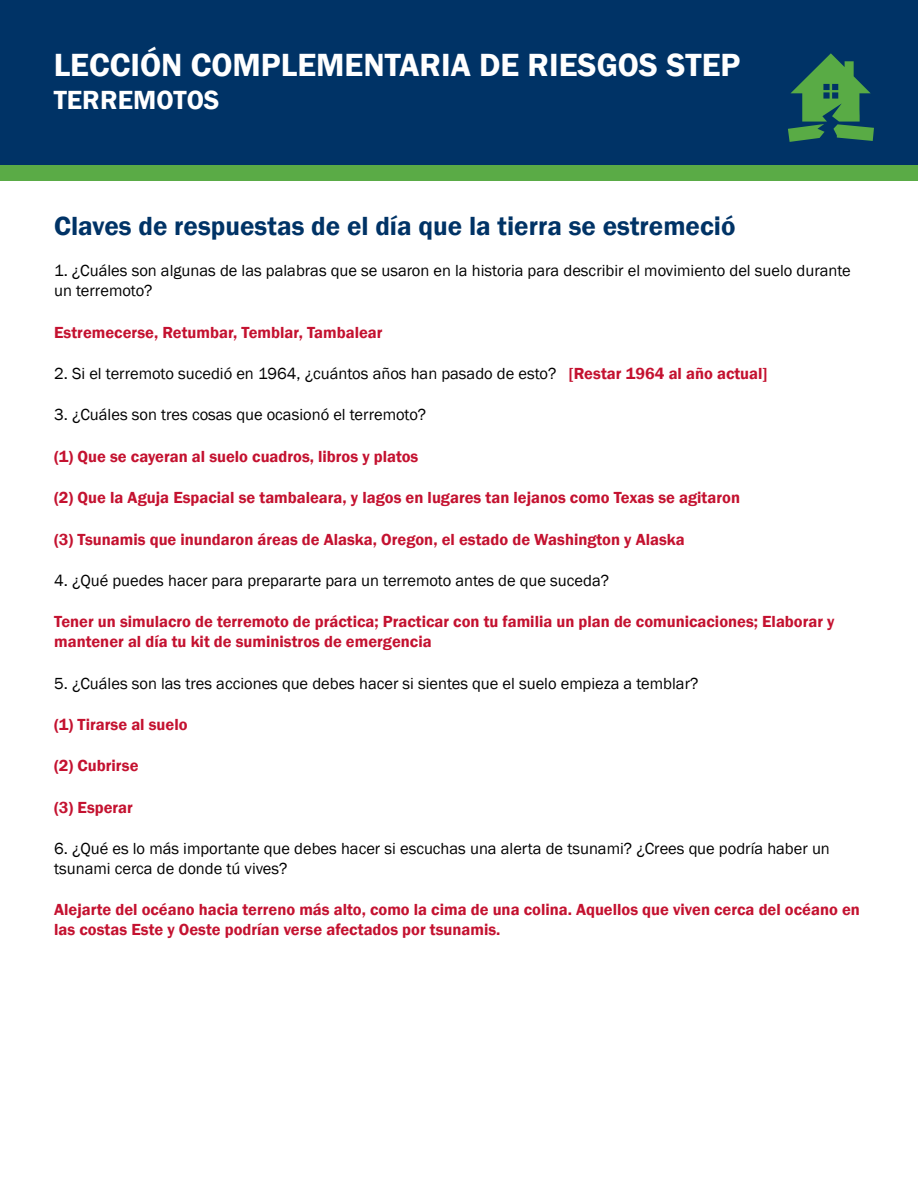
<style>
.page{position:relative;width:918px;height:1188px;background:#fff}
.page>*{position:absolute;margin:0;border:0;box-sizing:border-box;transform-origin:0 0}
.t1{font:600 33px "Franklin Gothic";color:#fff}
.t2{font:600 27px "Franklin Gothic";color:#036}
.t3{font:600 27px "Franklin Gothic";color:#fff}
.t4{font:600 16.5px/19.8px "Franklin Gothic";color:#c41230}
.t5{font:16.5px/19.8px "Franklin Gothic";color:#000}
.s1{font-weight:600;color:#c41230}
</style>
<div class="page">
<div style="left:0;top:0;width:918px;height:180px;background:#5aab46"></div>
<div style="left:0;top:0;width:918px;height:164px;background:#036"></div>
<svg style="left:788px;top:53px;width:86px;height:89px"></svg>
<p class="t1" style="left:54px;top:45px;width:688px">LECCIÓN COMPLEMENTARIA DE RIESGOS STEP</p>
<p class="t3" style="left:54px;top:83px;width:167px">TERREMOTOS</p>
<p class="t2" style="left:54px;top:209px;width:683px">Claves de respuestas de el día que la tierra se estremeció</p>
<p class="t5" style="left:54px;top:261px;width:798px">1. ¿Cuáles son algunas de las palabras que se usaron en la historia para describir el movimiento del suelo durante un terremoto?</p>
<p class="t4" style="left:54px;top:322px;width:330px">Estremecerse, Retumbar, Temblar, Tambalear</p>
<p class="t5" style="left:54px;top:364px;width:715px">2. Si el terremoto sucedió en 1964, ¿cuántos años han pasado de esto? <span class="s1">[Restar 1964 al año actual]</span></p>
<p class="t5" style="left:54px;top:405px;width:374px">3. ¿Cuáles son tres cosas que ocasionó el terremoto?</p>
<p class="t4" style="left:54px;top:447px;width:366px">(1) Que se cayeran al suelo cuadros, libros y platos</p>
<p class="t4" style="left:54px;top:488px;width:688px">(2) Que la Aguja Espacial se tambaleara, y lagos en lugares tan lejanos como Texas se agitaron</p>
<p class="t4" style="left:54px;top:529px;width:632px">(3) Tsunamis que inundaron áreas de Alaska, Oregon, el estado de Washington y Alaska</p>
<p class="t5" style="left:54px;top:571px;width:556px">4. ¿Qué puedes hacer para prepararte para un terremoto antes de que suceda?</p>
<p class="t4" style="left:54px;top:612px;width:782px">Tener un simulacro de terremoto de práctica; Practicar con tu familia un plan de comunicaciones; Elaborar y mantener al día tu kit de suministros de emergencia</p>
<p class="t5" style="left:54px;top:673px;width:646px">5. ¿Cuáles son las tres acciones que debes hacer si sientes que el suelo empieza a temblar?</p>
<p class="t4" style="left:54px;top:715px;width:135px">(1) Tirarse al suelo</p>
<p class="t4" style="left:54px;top:756px;width:86px">(2) Cubrirse</p>
<p class="t4" style="left:54px;top:798px;width:80px">(3) Esperar</p>
<p class="t5" style="left:54px;top:839px;width:777px">6. ¿Qué es lo más importante que debes hacer si escuchas una alerta de tsunami? ¿Crees que podría haber un tsunami cerca de donde tú vives?</p>
<p class="t4" style="left:54px;top:900px;width:807px">Alejarte del océano hacia terreno más alto, como la cima de una colina. Aquellos que viven cerca del océano en las costas Este y Oeste podrían verse afectados por tsunamis.</p>
</div>
